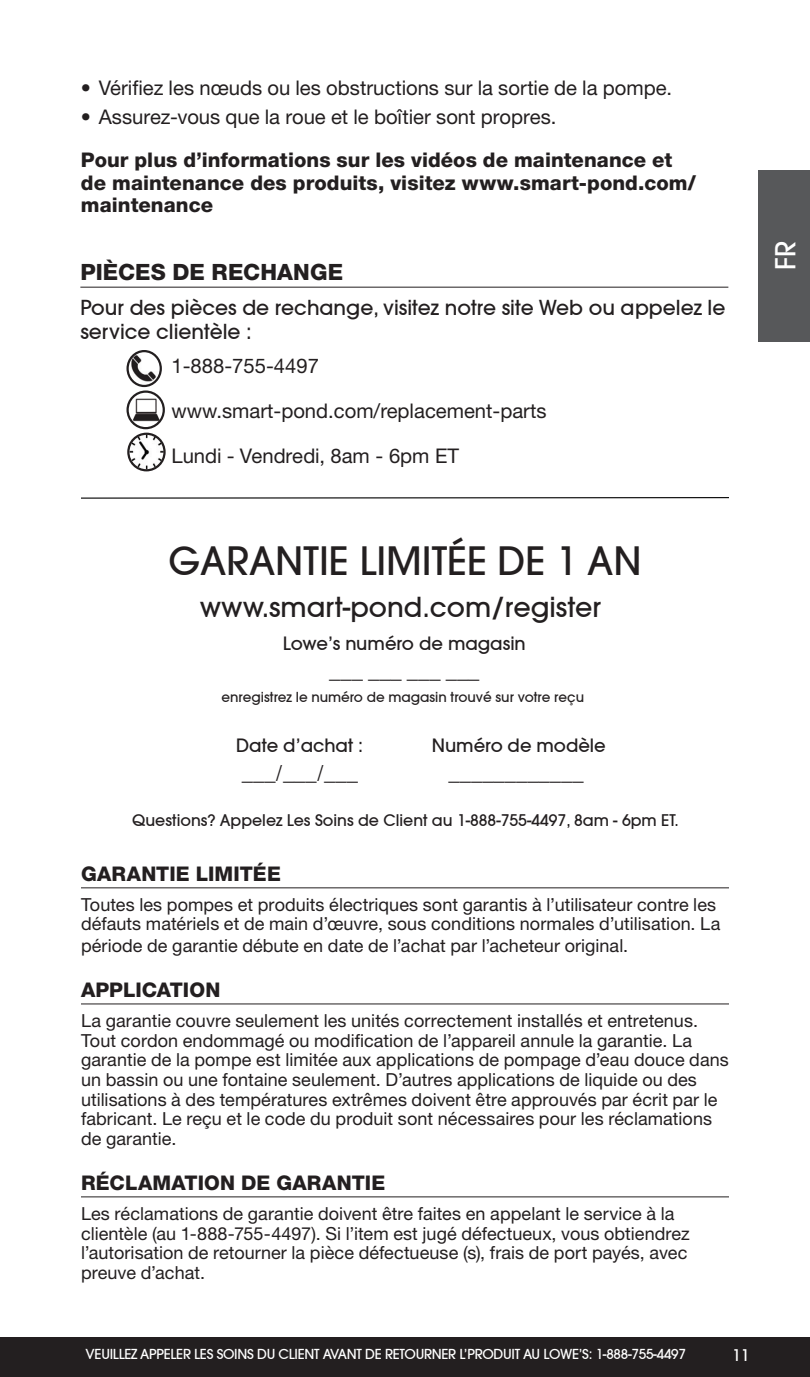
<style>
.page{position:relative;width:810px;height:1377px;background:#fff}
.page>*{position:absolute;margin:0;border:0;box-sizing:border-box;transform-origin:0 0}
.t1{font:500 38.25px "Avant Garde";color:#231f20}
.t2{font:500 27px "Avant Garde";color:#231f20}
.t3{font:500 27px "Avant Garde";color:#fff}
.t4{font:22.5px "Minion Pro";color:#231f20}
.t5{font:800 22.5px "Helvetica Neue LT Std";letter-spacing:.005em;color:#231f20}
.t6{font:20.25px/44.6px "Helvetica Neue LT Std";color:#231f20}
.t7{font:800 20.25px/22.5px "Helvetica Neue LT Std";letter-spacing:.005em;color:#231f20}
.t8{font:500 20.25px/24.3px "Avant Garde";color:#231f20}
.t9{font:18px/19.8px "Helvetica Neue LT Std";letter-spacing:.005em;color:#231f20}
.t10{font:500 18px "Avant Garde";color:#231f20}
.t11{font:500 15.75px "Avant Garde";color:#231f20}
.t12{font:500 15.75px "Avant Garde";color:#fff}
.t13{font:500 13.5px "Avant Garde";letter-spacing:-.02em;color:#fff}
.t14{font:500 13.5px "Avant Garde";color:#231f20}
</style>
<div class="page">
<div style="left:0;top:1338px;width:810px;height:39px;background:#231f20"></div>
<div style="left:758px;top:170px;width:52px;height:171px;background:#57585a"></div>
<hr style="left:81px;top:497px;width:648px;height:2px;background:#000">
<hr style="left:80px;top:287px;width:648px;height:1px;background:#231f20">
<img style="left:129px;top:396px;width:33px;height:29px">
<div style="left:126px;top:390px;width:39px;height:39px;border:2px solid #231f20;border-radius:50%"></div>
<img style="left:128px;top:434px;width:37px;height:36px;border-radius:18px">
<div style="left:127px;top:433px;width:39px;height:38px;border:2px solid #231f20;border-radius:50%"></div>
<img style="left:129px;top:354px;width:31px;height:32px">
<div style="left:126px;top:350px;width:36px;height:37px;border:2px solid #231f20;border-radius:50%"></div>
<hr style="left:81px;top:887px;width:648px;height:1px;background:#231f20">
<hr style="left:81px;top:1004px;width:648px;height:1px;background:#231f20">
<hr style="left:81px;top:1196px;width:648px;height:1px;background:#231f20">
<p class="t6" style="left:81px;top:66px;width:593px">• Vérifiez les nœuds ou les obstructions sur la sortie de la pompe.</p>
<p class="t6" style="left:81px;top:95px;width:477px">• Assurez-vous que la roue et le boîtier sont propres.</p>
<p class="t7" style="left:81px;top:149px;width:617px">Pour plus d’informations sur les vidéos de maintenance et de maintenance des produits, visitez www.smart-pond.com/ maintenance</p>
<p class="t5" style="left:80px;top:259px;width:264px">PIÈCES DE RECHANGE</p>
<p class="t8" style="left:80px;top:295px;width:646px">Pour des pièces de rechange, visitez notre site Web ou appelez le service clientèle :</p>
<p class="t6" style="left:172px;top:344px;width:377px">1-888-755-4497 www.smart-pond.com/replacement-parts</p>
<p class="t6" style="left:172px;top:433px;width:289px">Lundi - Vendredi, 8am - 6pm ET</p>
<h1 class="t1" style="left:168px;top:538px;width:475px">GARANTIE LIMITÉE DE 1 AN</h1>
<h2 class="t2" style="left:200px;top:591px;width:403px">www.smart-pond.com/register</h2>
<p class="t10" style="left:283px;top:633px;width:245px">Lowe’s numéro de magasin</p>
<p class="t4" style="left:329px;top:656px;width:152px">___ ___ ___ ___</p>
<p class="t14" style="left:221px;top:688px;width:364px">enregistrez le numéro de magasin trouvé sur votre reçu</p>
<p class="t10" style="left:432px;top:735px;width:176px">Numéro de modèle</p>
<p class="t4" style="left:449px;top:757px;width:136px">____________</p>
<p class="t10" style="left:236px;top:735px;width:129px">Date d’achat :</p>
<p class="t4" style="left:242px;top:758px;width:118px">___/___/___</p>
<p class="t11" style="left:132px;top:810px;width:548px">Questions? Appelez Les Soins de Client au 1-888-755-4497, 8am - 6pm ET.</p>
<p class="t7" style="left:81px;top:862px;width:201px">GARANTIE LIMITÉE</p>
<p class="t9" style="left:81px;top:894px;width:641px">Toutes les pompes et produits électriques sont garantis à l’utilisateur contre les défauts matériels et de main d’œuvre, sous conditions normales d’utilisation. La</p>
<p class="t9" style="left:81px;top:936px;width:549px">période de garantie débute en date de l’achat par l’acheteur original.</p>
<p class="t7" style="left:81px;top:979px;width:141px">APPLICATION</p>
<p class="t9" style="left:81px;top:1010px;width:649px">La garantie couvre seulement les unités correctement installés et entretenus.<br>Tout cordon endommagé ou modification de l’appareil annule la garantie. La garantie de la pompe est limitée aux applications de pompage d’eau douce dans un bassin ou une fontaine seulement. D’autres applications de liquide ou des utilisations à des températures extrêmes doivent être approuvés par écrit par le fabricant. Le reçu et le code du produit sont nécessaires pour les réclamations de garantie.</p>
<p class="t7" style="left:81px;top:1172px;width:306px">RÉCLAMATION DE GARANTIE</p>
<p class="t9" style="left:81px;top:1203px;width:610px">Les réclamations de garantie doivent être faites en appelant le service à la clientèle (au 1-888-755-4497). Si l’item est jugé défectueux, vous obtiendrez l’autorisation de retourner la pièce défectueuse (s), frais de port payés, avec preuve d’achat.</p>
<p class="t13" style="left:86px;top:1346px;width:602px">VEUILLEZ APPELER LES SOINS DU CLIENT AVANT DE RETOURNER L’PRODUIT AU LOWE’S: 1-888-755-4497</p>
<p class="t12" style="left:732px;top:1346px;width:19px">11</p>
<h2 class="t3" style="left:769px;top:270px;width:31px;rotate:-90deg">FR</h2>
</div>
